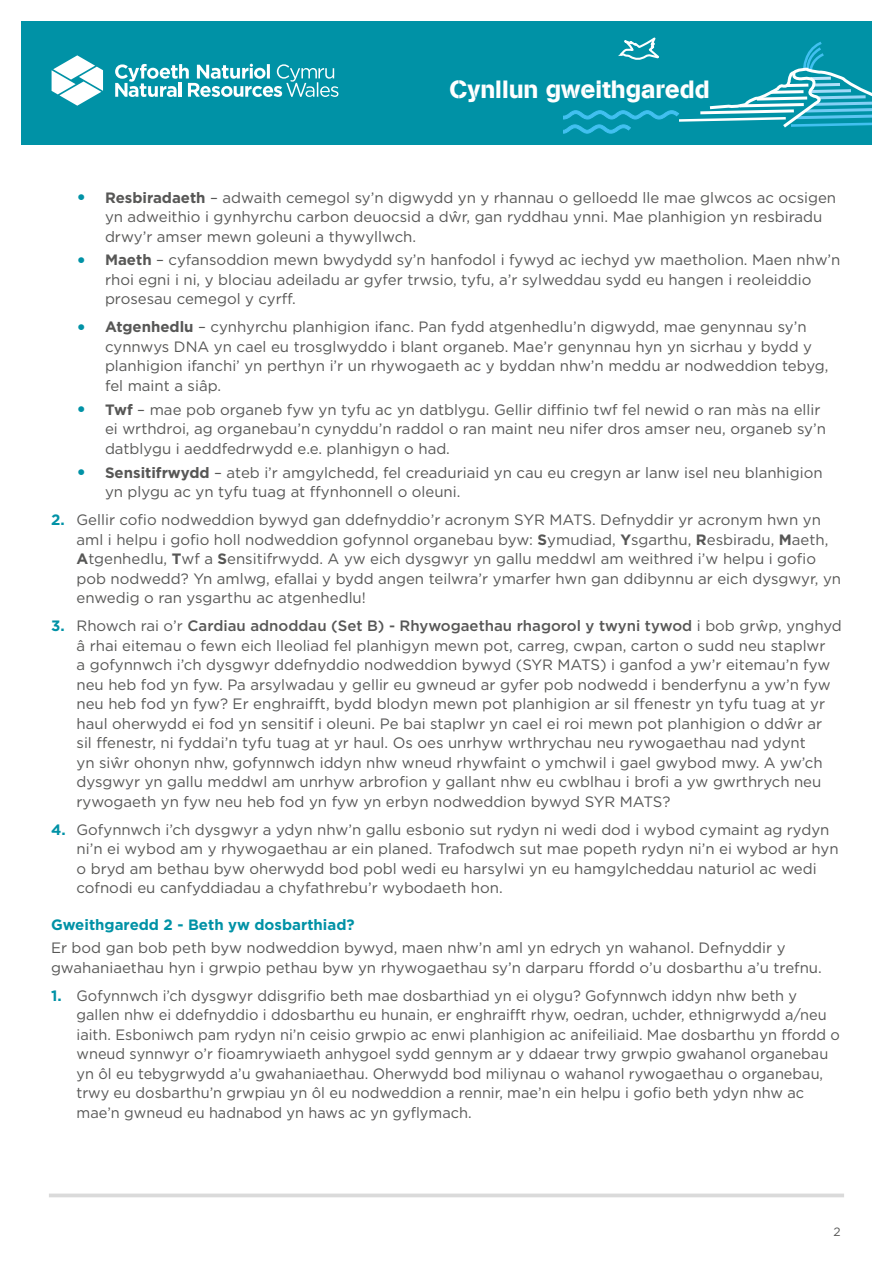
<style>
.page{position:relative;width:893px;height:1263px;background:#fff}
.page>*{position:absolute;margin:0;border:0;box-sizing:border-box;transform-origin:0 0}
.t1{font:24.75px "AG Book Stencil";color:#fff}
.t2{font:15px/19.5px "Gotham";color:#575756}
.t3{font:700 15px "Gotham";color:#0092a6}
.t4{font:12px "Gotham";color:#575756}
.s1{font-weight:700;font-size:19.5px;color:#0092a6}
.s2{font-weight:700}
.s3{font-weight:700;color:#0092a6}
.s4{font-weight:500}
</style>
<div class="page">
<svg style="left:49px;top:1193px;width:795px;height:4px;fill:#dadada"></svg>
<div style="left:21px;top:21px;width:851px;height:124px;background:#0092a6"></div>
<svg style="left:563px;top:37px;width:309px;height:97px"></svg>
<svg style="left:52px;top:55px;width:51px;height:51px"></svg>
<svg style="left:115px;top:64px;width:223px;height:33px"></svg>
<h1 class="t1" style="left:449px;top:75px;width:262px">Cynllun gweithgaredd</h1>
<p class="t2" style="left:105px;top:187px;width:733px;text-indent:-28px"><span class="s1">•</span> <span class="s2">Resbiradaeth</span> – adwaith cemegol sy’n digwydd yn y rhannau o gelloedd lle mae glwcos ac ocsigen yn adweithio i gynhyrchu carbon deuocsid a dŵr, gan ryddhau ynni. Mae planhigion yn resbiradu drwy’r amser mewn goleuni a thywyllwch.</p>
<p class="t2" style="left:105px;top:250px;width:737px;text-indent:-28px"><span class="s1">•</span> <span class="s2">Maeth</span> – cyfansoddion mewn bwydydd sy’n hanfodol i fywyd ac iechyd yw maetholion. Maen nhw’n rhoi egni i ni, y blociau adeiladu ar gyfer trwsio, tyfu, a’r sylweddau sydd eu hangen i reoleiddio prosesau cemegol y cyrff.</p>
<p class="t2" style="left:105px;top:317px;width:725px;text-indent:-28px"><span class="s1">•</span> <span class="s2">Atgenhedlu</span> – cynhyrchu planhigion ifanc. Pan fydd atgenhedlu’n digwydd, mae genynnau sy’n cynnwys DNA yn cael eu trosglwyddo i blant organeb. Mae’r genynnau hyn yn sicrhau y bydd y planhigion ifanchi’ yn perthyn i’r un rhywogaeth ac y byddan nhw’n meddu ar nodweddion tebyg, fel maint a siâp.</p>
<p class="t2" style="left:105px;top:399px;width:722px;text-indent:-28px"><span class="s1">•</span> <span class="s2">Twf</span> – mae pob organeb fyw yn tyfu ac yn datblygu. Gellir diffinio twf fel newid o ran màs na ellir ei wrthdroi, ag organebau’n cynyddu’n raddol o ran maint neu nifer dros amser neu, organeb sy’n datblygu i aeddfedrwydd e.e. planhigyn o had.</p>
<p class="t2" style="left:105px;top:462px;width:719px;text-indent:-28px"><span class="s1">•</span> <span class="s2">Sensitifrwydd</span> – ateb i’r amgylchedd, fel creaduriaid yn cau eu cregyn ar lanw isel neu blanhigion yn plygu ac yn tyfu tuag at ffynhonnell o oleuni.</p>
<p class="t2" style="left:77px;top:510px;width:766px;text-indent:-26px"><span class="s3">2.</span> Gellir cofio nodweddion bywyd gan ddefnyddio’r acronym SYR MATS. Defnyddir yr acronym hwn yn aml i helpu i gofio holl nodweddion gofynnol organebau byw: <span class="s2">S</span>ymudiad, <span class="s2">Y</span>sgarthu, <span class="s2">R</span>esbiradu, <span class="s2">M</span>aeth, <span class="s2">A</span>tgenhedlu, <span class="s2">T</span>wf a <span class="s2">S</span>ensitifrwydd. A yw eich dysgwyr yn gallu meddwl am weithred i’w helpu i gofio pob nodwedd? Yn amlwg, efallai y bydd angen teilwra’r ymarfer hwn gan ddibynnu ar eich dysgwyr, yn enwedig o ran ysgarthu ac atgenhedlu!</p>
<p class="t2" style="left:77px;top:616px;width:767px;text-indent:-26px"><span class="s3">3.</span> Rhowch rai o’r <span class="s4">Cardiau adnoddau (Set B) - Rhywogaethau rhagorol y twyni tywod</span> i bob grŵp, ynghyd â rhai eitemau o fewn eich lleoliad fel planhigyn mewn pot, carreg, cwpan, carton o sudd neu staplwr<br>a gofynnwch i’ch dysgwyr ddefnyddio nodweddion bywyd (SYR MATS) i ganfod a yw’r eitemau’n fyw neu heb fod yn fyw. Pa arsylwadau y gellir eu gwneud ar gyfer pob nodwedd i benderfynu a yw’n fyw neu heb fod yn fyw? Er enghraifft, bydd blodyn mewn pot planhigion ar sil ffenestr yn tyfu tuag at yr haul oherwydd ei fod yn sensitif i oleuni. Pe bai staplwr yn cael ei roi mewn pot planhigion o ddŵr ar<br>sil ffenestr, ni fyddai’n tyfu tuag at yr haul. Os oes unrhyw wrthrychau neu rywogaethau nad ydynt<br>yn siŵr ohonyn nhw, gofynnwch iddyn nhw wneud rhywfaint o ymchwil i gael gwybod mwy. A yw’ch dysgwyr yn gallu meddwl am unrhyw arbrofion y gallant nhw eu cwblhau i brofi a yw gwrthrych neu rywogaeth yn fyw neu heb fod yn fyw yn erbyn nodweddion bywyd SYR MATS?</p>
<p class="t2" style="left:77px;top:819px;width:764px;text-indent:-26px"><span class="s3">4.</span> Gofynnwch i’ch dysgwyr a ydyn nhw’n gallu esbonio sut rydyn ni wedi dod i wybod cymaint ag rydyn ni’n ei wybod am y rhywogaethau ar ein planed. Trafodwch sut mae popeth rydyn ni’n ei wybod ar hyn o bryd am bethau byw oherwydd bod pobl wedi eu harsylwi yn eu hamgylcheddau naturiol ac wedi cofnodi eu canfyddiadau a chyfathrebu’r wybodaeth hon.</p>
<p class="t3" style="left:51px;top:914px;width:305px">Gweithgaredd 2 - Beth yw dosbarthiad?</p>
<p class="t2" style="left:51px;top:938px;width:772px">Er bod gan bob peth byw nodweddion bywyd, maen nhw’n aml yn edrych yn wahanol. Defnyddir y gwahaniaethau hyn i grwpio pethau byw yn rhywogaethau sy’n darparu ffordd o’u dosbarthu a’u trefnu.</p>
<p class="t2" style="left:77px;top:985px;width:765px;text-indent:-26px"><span class="s3">1.</span> Gofynnwch i’ch dysgwyr ddisgrifio beth mae dosbarthiad yn ei olygu? Gofynnwch iddyn nhw beth y gallen nhw ei ddefnyddio i ddosbarthu eu hunain, er enghraifft rhyw, oedran, uchder, ethnigrwydd a/neu iaith. Esboniwch pam rydyn ni’n ceisio grwpio ac enwi planhigion ac anifeiliaid. Mae dosbarthu yn ffordd o wneud synnwyr o’r fioamrywiaeth anhygoel sydd gennym ar y ddaear trwy grwpio gwahanol organebau yn ôl eu tebygrwydd a’u gwahaniaethau. Oherwydd bod miliynau o wahanol rywogaethau o organebau, trwy eu dosbarthu’n grwpiau yn ôl eu nodweddion a rennir, mae’n ein helpu i gofio beth ydyn nhw ac mae’n gwneud eu hadnabod yn haws ac yn gyflymach.</p>
<p class="t4" style="left:833px;top:1224px;width:9px">2</p>
</div>
